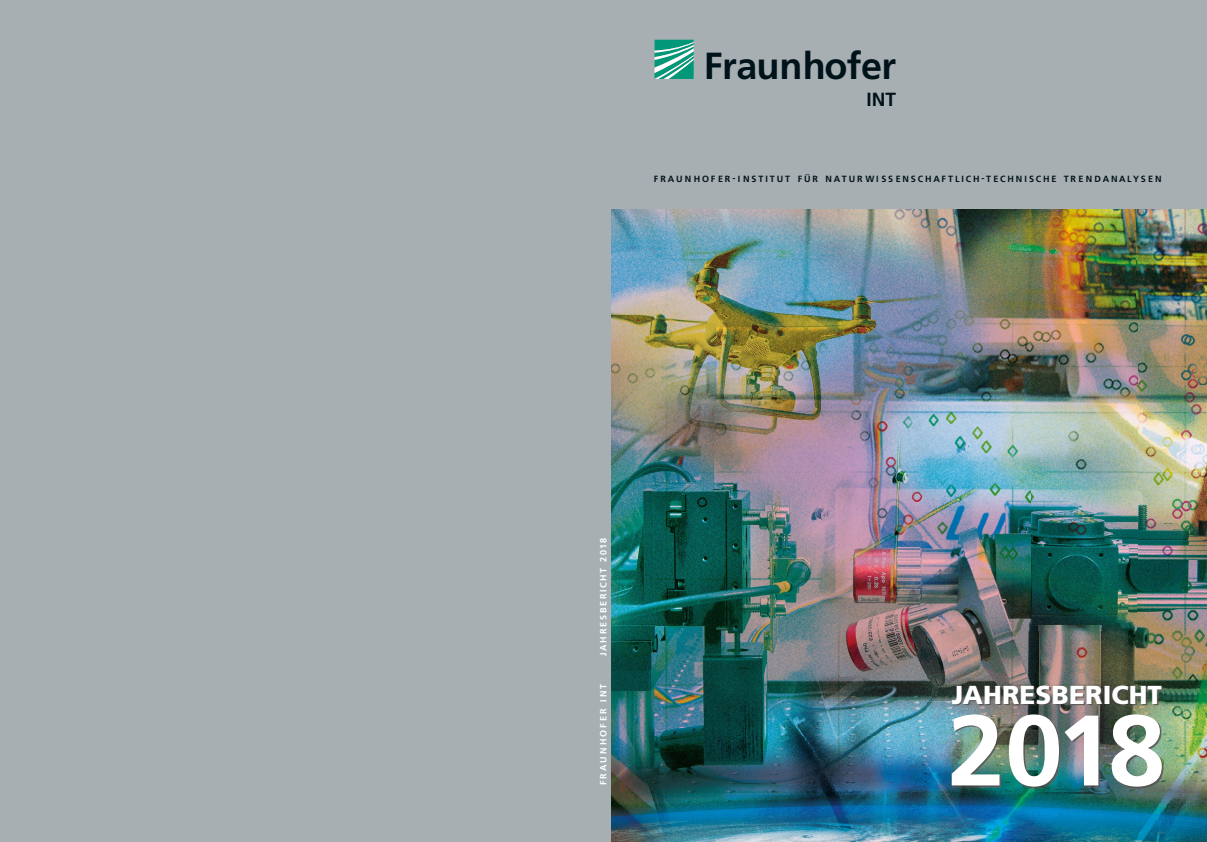
<style>
.page{position:relative;width:1207px;height:842px;background:#fff}
.page>*{position:absolute;margin:0;border:0;box-sizing:border-box;transform-origin:0 0}
.t1{font:700 100px "Frutiger LT Com";color:#fff}
.t2{font:700 37.7px "Frutiger LT Com";letter-spacing:-.01em;color:#00131a}
.t3{font:900 26px "Frutiger LT Com";color:#fff}
.t4{font:700 19px "Frutiger LT Com";color:#00131a}
.t5{font:700 9px "Frutiger LT Com";letter-spacing:.2em;color:#00131a}
.t6{font:700 9px "Frutiger LT Com";letter-spacing:.2em;color:#fff}
</style>
<div class="page">
<div style="left:611px;top:0;width:595px;height:210px;background:#a8afb3"></div>
<div style="left:0;top:0;width:595px;height:842px;background:#a8afb3"></div>
<div style="left:595px;top:0;width:19px;height:842px;background:#a8afb3"></div>
<svg style="left:654px;top:40px;width:39px;height:39px;background:#4eb59f"></svg>
<img style="left:611px;top:210px;width:525px;height:421px">
<img style="left:1136px;top:210px;width:70px;height:632px">
<img style="left:611px;top:631px;width:315px;height:211px">
<img style="left:926px;top:631px;width:175px;height:70px">
<img style="left:1101px;top:631px;width:35px;height:56px">
<img style="left:926px;top:701px;width:35px;height:141px">
<img style="left:961px;top:788px;width:175px;height:54px">
<img style="left:952px;top:687px;width:211px;height:101px">
<h2 class="t2" style="left:703px;top:44px;width:194px">Fraunhofer</h2>
<h3 class="t4" style="left:866px;top:88px;width:31px">INT</h3>
<p class="t5" style="left:653px;top:174px;width:509px">FRAUNHOFER-I NSTITUT FÜR NATUR WISSENSCHAFTLICH-TECHNISCHE TRENDANALYSEN</p>
<p class="t6" style="left:598px;top:656px;width:120px;rotate:-90deg">JAHRESBERICHT 2018</p>
<p class="t6" style="left:598px;top:785px;width:103px;rotate:-90deg">FRAUNHOFER INT</p>
<h3 class="t3" style="left:951px;top:680px;width:212px">JAHRESBERICHT</h3>
<h1 class="t1" style="left:947px;top:692px;width:219px">2018</h1>
</div>
